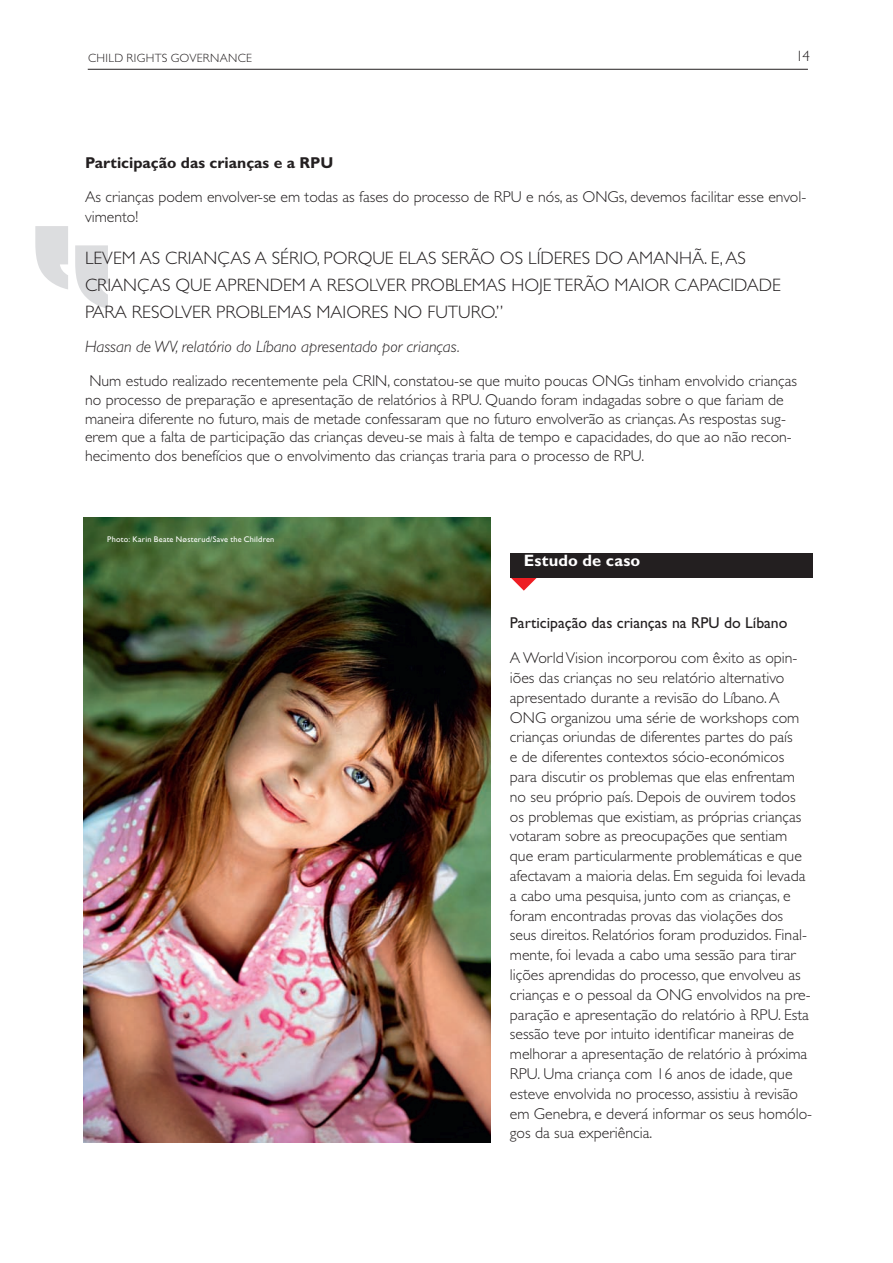
<style>
.page{position:relative;width:893px;height:1263px;background:#fff}
.page>*{position:absolute;margin:0;border:0;box-sizing:border-box;transform-origin:0 0}
.t1{font:300 18px "Gill Sans Std";color:#231f20}
.t2{font:italic 300 16.5px "Gill Sans Std";color:#231f20}
.t3{font:700 16.5px "Gill Sans Std";letter-spacing:.01em;color:#fff}
.t4{font:300 15.75px/19.8px "Gill Sans Std";color:#231f20}
.t5{font:15.75px "Gill Sans Std";color:#231f20}
.t6{font:700 15.75px "Gill Sans Std";color:#231f20}
.t7{font:300 15px "Gill Sans Std";color:#231f20}
.t8{font:300 12px "Gill Sans Std";letter-spacing:.025em;color:#231f20}
.t9{font:8.25px "Gill Sans Std";letter-spacing:.025em;color:#fff}
</style>
<div class="page">
<hr style="left:88px;top:69px;width:720px;height:1px;background:#231f20">
<img style="left:84px;top:518px;width:406px;height:624px">
<svg style="left:511px;top:578px;width:25px;height:13px"></svg>
<div style="left:510px;top:553px;width:302px;height:25px;background:#231f20"></div>
<p class="t8" style="left:88px;top:51px;width:165px">Child Rig hts Governance</p>
<p class="t7" style="left:796px;top:48px;width:16px">14</p>
<p class="t6" style="left:85px;top:153px;width:250px">Participação das crianças e a RPU</p>
<p class="t4" style="left:85px;top:187px;width:723px">As crianças podem envolver-se em todas as fases do processo de RPU e nós, as ON Gs, devemos facilitar esse envol&shy;vimento!</p>
<p class="t1" style="left:85px;top:247px;width:10px">LEVE</p>
<p class="t1" style="left:122px;top:247px;width:287px">M AS CRIANÇAS A SÉRIO, PORQUE ELAS</p>
<p class="t1" style="left:441px;top:247px;width:226px">SERÃO OS LÍDERES DO AMANH</p>
<p class="t1" style="left:692px;top:247px;width:45px">Ã. E, AS</p>
<p class="t1" style="left:85px;top:274px;width:174px">CRIANÇAS QUE APRENDE</p>
<p class="t1" style="left:292px;top:274px;width:56px">M A RESOLVE</p>
<p class="t1" style="left:396px;top:274px;width:346px">R PROBLEMAS HOJE TERÃO MAIO R CAPACIDADE</p>
<p class="t1" style="left:85px;top:301px;width:68px">PARA RESOLVE</p>
<p class="t1" style="left:201px;top:301px;width:304px">R PROBLEMAS MAIO RES NO FUTURO.”</p>
<p class="t2" style="left:85px;top:338px;width:376px">Hassan de WV, relatório do Líbano apresentado por crianças.</p>
<p class="t4" style="left:85px;top:372px;width:713px;line-height:18.8px">N um estudo realizado recentemente pela CRIN , constatou-se que muito poucas ON Gs tinham envolvido crianças no processo de preparação e apresentação de relatórios à RPU. Quando foram indagadas sobre o que fariam de maneira diferente no futuro, mais de metade confessaram que no futuro envolverão as crianças. As respostas sug&shy;erem que a falta de participação das crianças deveu-se mais à falta de tempo e capacidades, do que ao não recon&shy;hecimento dos benefícios que o envolvimento das crianças traria para o processo de RPU.</p>
<p class="t9" style="left:107px;top:535px;width:169px">Photo: Karin Beate Nøsterud/Save the Children</p>
<p class="t3" style="left:524px;top:551px;width:118px">Estudo de caso</p>
<p class="t5" style="left:510px;top:614px;width:279px">Participação das crianças na RPU do Líbano</p>
<p class="t4" style="left:510px;top:648px;width:304px">A World Vision incorporou com êxito as opin&shy;iões das crianças no seu relatório alternativo apresentado durante a revisão do Líbano. A<br>ON G organizou uma série de workshops com crianças oriundas de diferentes partes do país<br>e de diferentes contextos sócio-económicos para discutir os problemas que elas enfrentam no seu próprio país. Depois de ouvirem todos os problemas que existiam, as próprias crianças votaram sobre as preocupações que sentiam que eram particularmente problemáticas e que afectavam a maioria delas. Em seguida foi levada a cabo uma pesquisa, junto com as crianças, e foram encontradas provas das violações dos seus direitos. Relatórios foram produzidos. Final&shy;mente, foi levada a cabo uma sessão para tirar lições aprendidas do processo, que envolveu as crianças e o pessoal da ON G envolvidos na pre&shy;paração e apresentação do relatório à RPU. Esta sessão teve por intuito identificar maneiras de melhorar a apresentação de relatório à próxima RPU. Uma criança com 16 anos de idade, que esteve envolvida no processo, assistiu à revisão em Genebra, e deverá informar os seus homólo&shy;gos da sua experiência.</p>
</div>
